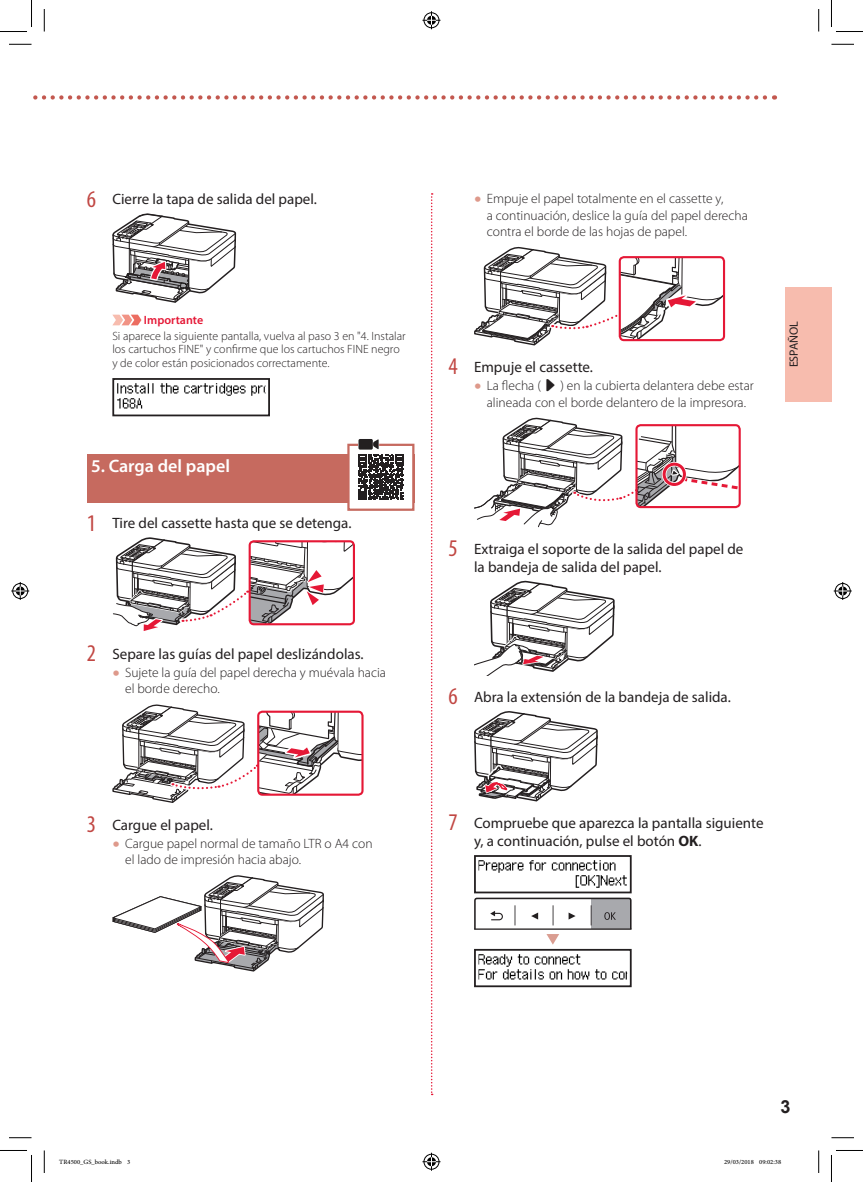
<style>
.page{position:relative;width:863px;height:1182px;background:#fff}
.page>*{position:absolute;margin:0;border:0;box-sizing:border-box;transform-origin:0 0}
.t1{font:600 18px "Myriad Pro";color:#fff}
.t2{font:700 18px "Arial";color:#231f20}
.t3{font:15px/18px "Myriad Pro";color:#231f20}
.t4{font:300 13.5px/16.2px "Myriad Pro";color:#231f20}
.t5{font:300 12px/13.5px "Myriad Pro";color:#231f20}
.t6{font:600 12px "Myriad Pro";color:#e51836}
.t7{font:12px "Myriad Pro";color:#231f20}
.t8{font:9px "Adobe Arabic";color:#000}
.s1{font-stretch:condensed;font-size:24px;color:#c14743}
.s2{font-size:30px;color:#de998b}
.s3{font-family:"canon round num";font-weight:400}
.s4{font-weight:700}
</style>
<div class="page">
<svg style="left:431px;top:193px;width:1px;height:901px"></svg>
<div style="left:784px;top:287px;width:47px;height:114px;background:#f7bcae"></div>
<svg style="left:33px;top:95px;width:741px;height:5px"></svg>
<div style="left:87px;top:454px;width:327px;height:48px;background:#c66a5f"></div>
<svg style="left:112px;top:213px;width:124px;height:90px"></svg>
<svg style="left:112px;top:314px;width:29px;height:11px"></svg>
<svg style="left:112px;top:378px;width:158px;height:39px"></svg>
<svg style="left:113px;top:537px;width:241px;height:94px"></svg>
<div style="left:248px;top:540px;width:107px;height:85px;border:2px solid #e51836;border-radius:4px"></div>
<svg style="left:112px;top:704px;width:250px;height:99px"></svg>
<div style="left:257px;top:710px;width:106px;height:85px;border:2px solid #e51836;border-radius:4px"></div>
<svg style="left:112px;top:875px;width:212px;height:96px"></svg>
<div style="left:348px;top:445px;width:65px;height:64px;background:#fff"></div>
<div style="left:347px;top:443px;width:67px;height:68px;border:2px solid #c66a5f"></div>
<div style="left:358px;top:438px;width:15px;height:12px;border:1px solid #fff;border-radius:2px"></div>
<svg style="left:358px;top:439px;width:45px;height:61px"></svg>
<svg style="left:474px;top:247px;width:248px;height:98px"></svg>
<div style="left:618px;top:256px;width:107px;height:85px;border:2px solid #e51836;border-radius:4px"></div>
<svg style="left:474px;top:418px;width:265px;height:109px"></svg>
<div style="left:661px;top:462px;width:25px;height:24px;border:4px solid #fff;border-radius:50%"></div>
<div style="left:662px;top:462px;width:23px;height:24px;border:3px solid #e51836;border-radius:50%"></div>
<div style="left:635px;top:424px;width:105px;height:84px;border:2px solid #e51836;border-radius:4px"></div>
<svg style="left:474px;top:580px;width:140px;height:95px"></svg>
<svg style="left:474px;top:711px;width:123px;height:90px"></svg>
<svg style="left:474px;top:855px;width:158px;height:133px"></svg>
<svg style="left:9px;top:44px;width:23px;height:1px"></svg>
<svg style="left:831px;top:44px;width:22px;height:1px"></svg>
<svg style="left:9px;top:1137px;width:23px;height:1px"></svg>
<svg style="left:831px;top:1137px;width:22px;height:1px"></svg>
<svg style="left:44px;top:9px;width:1px;height:23px"></svg>
<svg style="left:44px;top:1150px;width:1px;height:22px"></svg>
<svg style="left:818px;top:9px;width:1px;height:23px"></svg>
<svg style="left:818px;top:1150px;width:1px;height:22px"></svg>
<svg style="left:0;top:0;width:32px;height:32px"></svg>
<svg style="left:0;top:1150px;width:32px;height:31px"></svg>
<svg style="left:831px;top:0;width:31px;height:32px"></svg>
<svg style="left:831px;top:1150px;width:31px;height:31px"></svg>
<svg style="left:422px;top:11px;width:18px;height:18px"></svg>
<svg style="left:422px;top:1152px;width:18px;height:18px"></svg>
<svg style="left:11px;top:582px;width:18px;height:18px"></svg>
<svg style="left:833px;top:582px;width:18px;height:18px"></svg>
<p class="t3" style="left:87px;top:190px;width:231px"><span class="s1">6</span> Cierre la tapa de salida del papel.</p>
<p class="t6" style="left:144px;top:312px;width:61px">Importante</p>
<p class="t5" style="left:112px;top:329px;width:295px">Si aparece la siguiente pantalla, vuelva al paso 3 en "4. Instalar los cartuchos FINE" y confirme que los cartuchos FINE negro y de color están posicionados correctamente.</p>
<h1 class="t1" style="left:91px;top:454px;width:140px">5. Carga del papel</h1>
<p class="t3" style="left:87px;top:514px;width:266px"><span class="s1">1</span> Tire del cassette hasta que se detenga.</p>
<p class="t3" style="left:87px;top:644px;width:278px"><span class="s1">2</span> Separe las guías del papel deslizándolas.</p>
<p class="t4" style="left:125px;top:664px;width:262px;text-indent:-13px"><span class="s2">•</span> Sujete la guía del papel derecha y muévala hacia el borde derecho.</p>
<p class="t4" style="left:486px;top:190px;width:262px;text-indent:-13px"><span class="s2">•</span> Empuje el papel totalmente en el cassette y,<br>a continuación, deslice la guía del papel derecha contra el borde de las hojas de papel.</p>
<p class="t3" style="left:448px;top:358px;width:146px"><span class="s1">4</span> Empuje el cassette.</p>
<p class="t4" style="left:474px;top:377px;width:281px;text-align:center"><span class="s2">•</span> La flecha ( <span class="s3">]</span> ) en la cubierta delantera debe estar alineada con el borde delantero de la impresora.</p>
<p class="t7" style="left:786px;top:367px;width:48px;rotate:-90deg">ESPAÑOL</p>
<p class="t3" style="left:474px;top:539px;width:271px;text-indent:-26px"><span class="s1">5</span> Extraiga el soporte de la salida del papel de la bandeja de salida del papel.</p>
<p class="t3" style="left:448px;top:687px;width:284px"><span class="s1">6</span> Abra la extensión de la bandeja de salida.</p>
<p class="t3" style="left:87px;top:815px;width:128px"><span class="s1">3</span> Cargue el papel.</p>
<p class="t4" style="left:125px;top:835px;width:249px;text-indent:-13px"><span class="s2">•</span> Cargue papel normal de tamaño LTR o A4 con el lado de impresión hacia abajo.</p>
<p class="t3" style="left:474px;top:813px;width:291px;text-indent:-26px"><span class="s1">7</span> Compruebe que aparezca la pantalla siguiente y, a continuación, pulse el botón <span class="s4">OK</span>.</p>
<h1 class="t2" style="left:780px;top:1093px;width:12px">3</h1>
<p class="t8" style="left:59px;top:1155px;width:73px">TR4500_GS_book.indb 3</p>
<p class="t8" style="left:724px;top:1155px;width:59px">29/03/2018 09:02:38</p>
</div>
